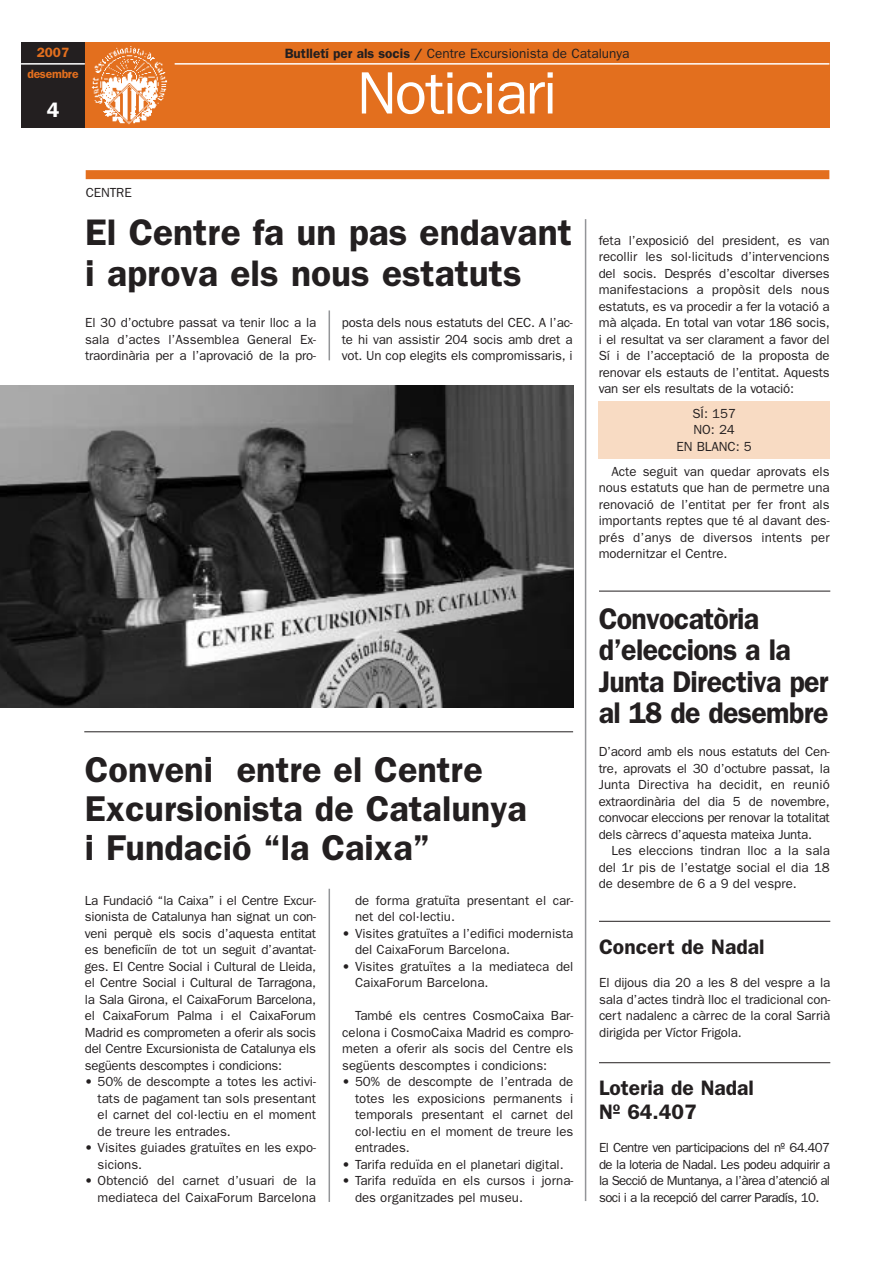
<style>
.page{position:relative;width:893px;height:1263px;background:#fff}
.page>*{position:absolute;margin:0;border:0;box-sizing:border-box;transform-origin:0 0}
.t1{font:60px "Franklin Gothic";letter-spacing:-.03em;color:#fff}
.t2{font:600 37.05px/40.2px "Franklin Gothic";color:#231f20}
.t3{font:600 36px/39px "Franklin Gothic";color:#231f20}
.t4{font:600 30px/31.5px "Franklin Gothic";letter-spacing:-.025em;color:#231f20;scale:.95 1}
.t5{font:600 21px/24px "Franklin Gothic";color:#231f20}
.t6{font:600 21px "Franklin Gothic";color:#fff}
.t7{font:13.5px "Franklin Gothic";color:#231f20}
.t8{font:600 13.5px "Franklin Gothic";color:#e36f1e}
.t9{font:13.2px/16.5px "Franklin Gothic";color:#231f20;text-align:justify}
.t10{font:600 12px "Franklin Gothic";letter-spacing:-.02em;color:#e36f1e}
.s1{font-weight:600}
</style>
<div class="page">
<div style="left:598px;top:402px;width:231px;height:57px;background:#f8dbc3"></div>
<img style="left:1px;top:385px;width:572px;height:322px">
<div style="left:85px;top:43px;width:744px;height:85px;background:#e36f1e"></div>
<div style="left:21px;top:43px;width:64px;height:85px;background:#231f20"></div>
<hr style="left:175px;top:63px;width:654px;height:2px;background:#fff">
<hr style="left:21px;top:63px;width:64px;height:2px;background:#fff">
<div style="left:86px;top:170px;width:743px;height:9px;background:#e36f1e"></div>
<hr style="left:585px;top:219px;width:1px;height:982px;background:#939598">
<hr style="left:328px;top:889px;width:2px;height:313px;background:#939598">
<hr style="left:328px;top:310px;width:2px;height:50px;background:#939598">
<img style="left:91px;top:46px;width:76px;height:79px">
<hr style="left:84px;top:731px;width:489px;height:1px;background:#231f20">
<hr style="left:599px;top:1062px;width:231px;height:1px;background:#231f20">
<hr style="left:599px;top:921px;width:231px;height:1px;background:#231f20">
<hr style="left:599px;top:591px;width:231px;height:1px;background:#231f20">
<p class="t8" style="left:37px;top:48px;width:34px">2007</p>
<p class="t10" style="left:27px;top:70px;width:53px">desembre</p>
<h3 class="t6" style="left:47px;top:102px;width:14px">4</h3>
<p class="t7" style="left:285px;top:48px;width:346px"><span class="s1">Butlletí per als socis /</span> Centre Excursionista de Catalunya</p>
<h1 class="t1" style="left:357px;top:72px;width:202px">Noticiari</h1>
<p class="t9" style="left:86px;top:186px;width:48px">CENTRE</p>
<h2 class="t2" style="left:85px;top:216px;width:488px">El Centre fa un pas endavant i aprova els nous estatuts</h2>
<p class="t9" style="left:85px;top:316px;width:232px">El 30 d’octubre passat va tenir lloc a la sala d’actes l’Assemblea General Ex&shy;traordinària per a l’aprovació de la pro-</p>
<p class="t9" style="left:342px;top:316px;width:232px">posta dels nous estatuts del CEC. A l’ac&shy;te hi van assistir 204 socis amb dret a vot. Un cop elegits els compromissaris, i</p>
<h3 class="t3" style="left:85px;top:753px;width:443px">Conveni entre el Centre<br>Excursionista de Catalunya i Fundació “la Caixa”</h3>
<p class="t9" style="left:85px;top:893px;width:233px">La Fundació “la Caixa” i el Centre Excur&shy;sionista de Catalunya han signat un con&shy;veni perquè els socis d’aquesta entitat es beneficiïn de tot un seguit d’avantat&shy;ges. El Centre Social i Cultural de Lleida, el Centre Social i Cultural de Tarragona, la Sala Girona, el CaixaForum Barcelona, el CaixaForum Palma i el CaixaForum Madrid es comprometen a oferir als socis del Centre Excursionista de Catalunya els següents descomptes i condicions:</p>
<p class="t9" style="left:98px;top:1075px;width:220px;text-indent:-13px">• 50% de descompte a totes les activi&shy;tats de pagament tan sols presentant el carnet del col·lectiu en el moment de treure les entrades.</p>
<p class="t9" style="left:98px;top:1141px;width:220px;text-indent:-13px">• Visites guiades gratuïtes en les expo&shy;sicions.</p>
<p class="t9" style="left:85px;top:1174px;width:233px;text-align:right">• Obtenció del carnet d’usuari de la mediateca del CaixaForum Barcelona</p>
<p class="t9" style="left:355px;top:893px;width:220px">de forma gratuïta presentant el car&shy;net del col·lectiu.</p>
<p class="t9" style="left:355px;top:926px;width:220px;text-indent:-13px">• Visites gratuïtes a l’edifici modernista del CaixaForum Barcelona.</p>
<p class="t9" style="left:355px;top:959px;width:220px;text-indent:-13px">• Visites gratuïtes a la mediateca del<br>CaixaForum Barcelona.</p>
<p class="t9" style="left:342px;top:1009px;width:233px;text-indent:13px">També els centres CosmoCaixa Bar&shy;celona i CosmoCaixa Madrid es compro&shy;meten a oferir als socis del Centre els següents descomptes i condicions:</p>
<p class="t9" style="left:355px;top:1075px;width:220px;text-indent:-13px">• 50% de descompte de l’entrada de totes les exposicions permanents i temporals presentant el carnet del col·lectiu en el moment de treure les entrades.</p>
<p class="t9" style="left:342px;top:1157px;width:223px">• Tarifa reduïda en el planetari digital.</p>
<p class="t9" style="left:355px;top:1174px;width:220px;text-indent:-13px">• Tarifa reduïda en els cursos i jorna&shy;des organitzades pel museu.</p>
<p class="t9" style="left:598px;top:233px;width:232px">feta l’exposició del president, es van recollir les sol·licituds d’intervencions del socis. Després d’escoltar diverses manifestacions a propòsit dels nous estatuts, es va procedir a fer la votació a mà alçada. En total van votar 186 socis, i el resultat va ser clarament a favor del Sí i de l’acceptació de la proposta de renovar els estauts de l’entitat. Aquests van ser els resultats de la votació:</p>
<p class="t9" style="left:676px;top:406px;width:77px;text-align:center">SÍ: 157<br>NO: 24<br>EN BLANC: 5</p>
<p class="t9" style="left:598px;top:464px;width:232px;text-indent:13px">Acte seguit van quedar aprovats els nous estatuts que han de permetre una renovació de l’entitat per fer front als importants reptes que té al davant des&shy;prés d’anys de diversos intents per modernitzar el Centre.</p>
<h3 class="t4" style="left:598px;top:605px;width:243px">Convocatòria d’eleccions a la<br>Junta Directiva per al 18 de desembre</h3>
<p class="t9" style="left:598px;top:745px;width:233px">D’acord amb els nous estatuts del Cen&shy;tre, aprovats el 30 d’octubre passat, la Junta Directiva ha decidit, en reunió extraordinària del dia 5 de novembre, convocar eleccions per renovar la totalitat dels càrrecs d’aquesta mateixa Junta.</p>
<p class="t9" style="left:598px;top:844px;width:233px;text-indent:13px">Les eleccions tindran lloc a la sala del 1r pis de l’estatge social el dia 18 de desembre de 6 a 9 del vespre.</p>
<h3 class="t5" style="left:599px;top:936px;width:167px">Concert de Nadal</h3>
<p class="t9" style="left:599px;top:976px;width:233px">El dijous dia 20 a les 8 del vespre a la sala d’actes tindrà lloc el tradicional con&shy;cert nadalenc a càrrec de la coral Sarrià dirigida per Víctor Frigola.</p>
<h3 class="t5" style="left:599px;top:1078px;width:156px">Loteria de Nadal<br>Nº 64.407</h3>
<p class="t9" style="left:599px;top:1141px;width:232px">El Centre ven participacions del nº 64.407 de la loteria de Nadal. Les podeu adquirir a la Secció de Muntanya, a l’àrea d’atenció al soci i a la recepció del carrer Paradís, 10.</p>
</div>
